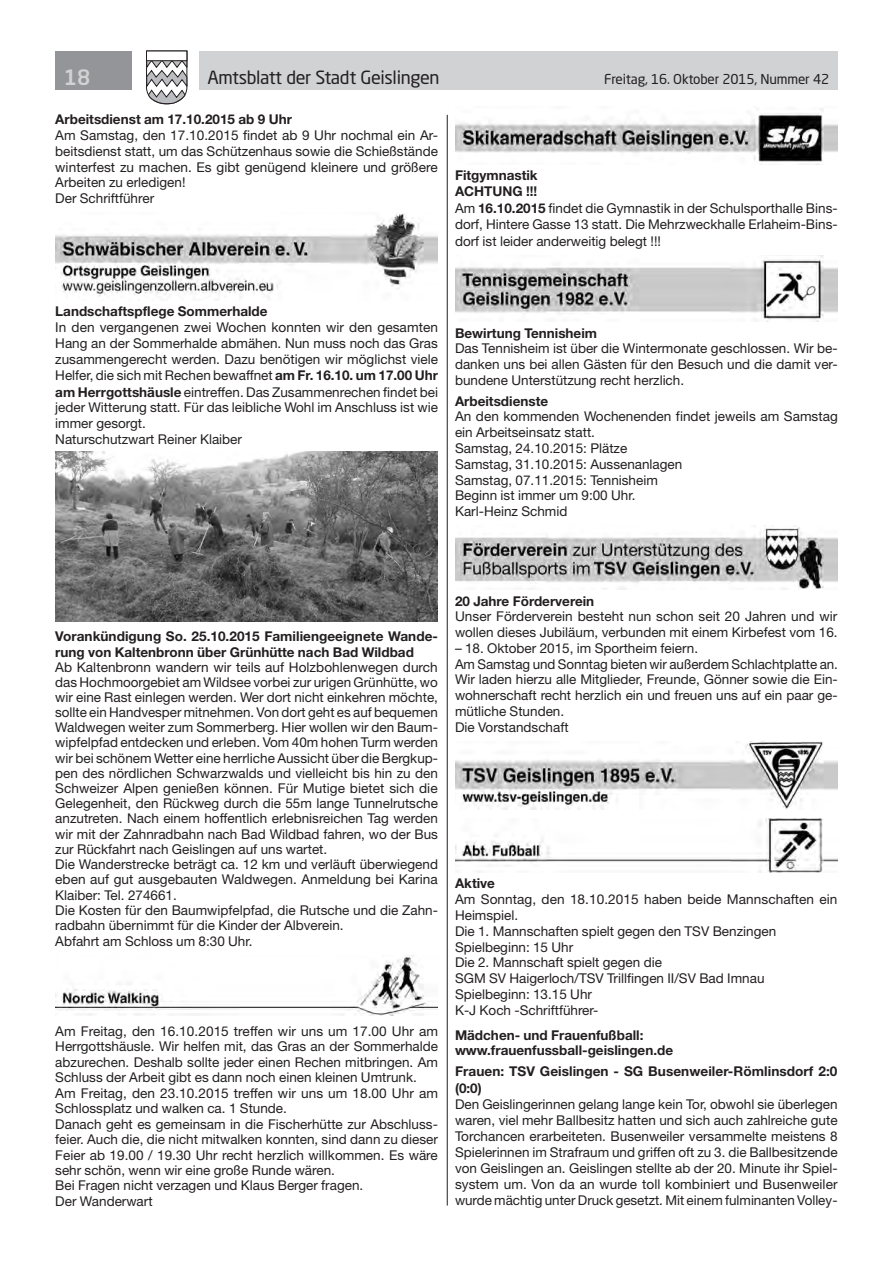
<style>
.page{position:relative;width:893px;height:1263px;background:#fff}
.page>*{position:absolute;margin:0;border:0;box-sizing:border-box;transform-origin:0 0}
.t1{font:500 21px "Neo Sans Std";color:#d1d2d4}
.t2{font:18px "Neo Sans Std";letter-spacing:-.02em;color:#231f20}
.t3{font:13.5px/15.9px "Helvetica Neue LT Std";color:#231f20}
.t4{font:700 13.5px/15.3px "Helvetica Neue LT Std";color:#231f20}
.t5{font:13.5px "Neo Sans Std";letter-spacing:-.015em;color:#231f20}
.s1{font-weight:700}
</style>
<div class="page">
<div style="left:199px;top:51px;width:639px;height:38px;background:#d1d2d4"></div>
<div style="left:55px;top:51px;width:77px;height:38px;background:#939598"></div>
<svg style="left:146px;top:50px;width:42px;height:55px"></svg>
<div style="left:146px;top:51px;width:41px;height:10px;background:#fff;border:1px solid #231f20"></div>
<hr style="left:447px;top:115px;width:1px;height:1090px;background:#231f20">
<img style="left:55px;top:213px;width:383px;height:88px">
<img style="left:55px;top:451px;width:383px;height:171px">
<img style="left:55px;top:956px;width:383px;height:60px">
<img style="left:455px;top:108px;width:383px;height:54px">
<img style="left:455px;top:255px;width:383px;height:66px">
<img style="left:455px;top:527px;width:383px;height:63px">
<img style="left:455px;top:741px;width:383px;height:68px">
<img style="left:455px;top:819px;width:383px;height:53px">
<h1 class="t1" style="left:64px;top:64px;width:28px">18</h1>
<h2 class="t2" style="left:207px;top:66px;width:234px">Amtsblatt der Stadt Geislingen</h2>
<p class="t5" style="left:604px;top:71px;width:226px">Freitag, 16. Oktober 2015, Nummer 42</p>
<p class="t4" style="left:55px;top:112px;width:238px">Arbeitsdienst am 17.10.2015 ab 9 Uhr</p>
<p class="t3" style="left:55px;top:127px;width:384px">Am Samstag, den 17.10.2015 findet ab 9 Uhr nochmal ein Ar&shy;beitsdienst statt, um das Schützenhaus sowie die Schießstände winterfest zu machen. Es gibt genügend kleinere und größere Arbeiten zu erledigen!<br>Der Schriftführer</p>
<p class="t3" style="left:455px;top:167px;width:384px;line-height:16.5px"><span class="s1">Fitgymnastik<br>ACHTUNG !!!<br></span>Am <span class="s1">16.10.2015</span> findet die Gymnastik in der Schulsporthalle Bins&shy;dorf, Hintere Gasse 13 statt. Die Mehrzweckhalle Erlaheim-Bins&shy;dorf ist leider anderweitig belegt !!!</p>
<p class="t4" style="left:55px;top:303px;width:214px">Landschaftspflege Sommerhalde</p>
<p class="t3" style="left:55px;top:319px;width:384px">In den vergangenen zwei Wochen konnten wir den gesamten Hang an der Sommerhalde abmähen. Nun muss noch das Gras zusammengerecht werden. Dazu benötigen wir möglichst viele Helfer, die sich mit Rechen bewaffnet <span class="s1">am Fr. 16.10. um 17.00 Uhr am Herrgottshäusle</span> eintreffen. Das Zusammenrechen findet bei jeder Witterung statt. Für das leibliche Wohl im Anschluss ist wie immer gesorgt.<br>Naturschutzwart Reiner Klaiber</p>
<p class="t4" style="left:455px;top:325px;width:144px">Bewirtung Tennisheim</p>
<p class="t3" style="left:455px;top:341px;width:384px;text-align:justify">Das Tennisheim ist über die Wintermonate geschlossen. Wir be&shy;danken uns bei allen Gästen für den Besuch und die damit ver&shy;bundene Unterstützung recht herzlich.</p>
<p class="t4" style="left:455px;top:393px;width:95px">Arbeitsdienste</p>
<p class="t3" style="left:455px;top:409px;width:384px">An den kommenden Wochenenden findet jeweils am Samstag ein Arbeitseinsatz statt.<br>Samstag, 24.10.2015: Plätze<br>Samstag, 31.10.2015: Aussenanlagen<br>Samstag, 07.11.2015: Tennisheim<br>Beginn ist immer um 9:00 Uhr.<br>Karl-Heinz Schmid</p>
<p class="t4" style="left:55px;top:628px;width:384px">Vorankündigung So. 25.10.2015 Familiengeeignete Wande&shy;rung von Kaltenbronn über Grünhütte nach Bad Wildbad</p>
<p class="t3" style="left:55px;top:659px;width:384px;line-height:15.3px">Ab Kaltenbronn wandern wir teils auf Holzbohlenwegen durch das Hochmoorgebiet am Wildsee vorbei zur urigen Grünhütte, wo wir eine Rast einlegen werden. Wer dort nicht einkehren möchte, sollte ein Handvesper mitnehmen. Von dort geht es auf bequemen Waldwegen weiter zum Sommerberg. Hier wollen wir den Baum&shy;wipfelpfad entdecken und erleben. Vom 40m hohen Turm werden wir bei schönem Wetter eine herrliche Aussicht über die Bergkup&shy;pen des nördlichen Schwarzwalds und vielleicht bis hin zu den Schweizer Alpen genießen können. Für Mutige bietet sich die Gelegenheit, den Rückweg durch die 55m lange Tunnelrutsche anzutreten. Nach einem hoffentlich erlebnisreichen Tag werden wir mit der Zahnradbahn nach Bad Wildbad fahren, wo der Bus zur Rückfahrt nach Geislingen auf uns wartet.<br>Die Wanderstrecke beträgt ca. 12 km und verläuft überwiegend eben auf gut ausgebauten Waldwegen. Anmeldung bei Karina Klaiber: Tel. 274661.<br>Die Kosten für den Baumwipfelpfad, die Rutsche und die Zahn&shy;radbahn übernimmt für die Kinder der Albverein.<br>Abfahrt am Schloss um 8:30 Uhr.</p>
<p class="t3" style="left:55px;top:1023px;width:384px;line-height:15.5px">Am Freitag, den 16.10.2015 treffen wir uns um 17.00 Uhr am Herrgottshäusle. Wir helfen mit, das Gras an der Sommerhalde abzurechen. Deshalb sollte jeder einen Rechen mitbringen. Am Schluss der Arbeit gibt es dann noch einen kleinen Umtrunk.<br>Am Freitag, den 23.10.2015 treffen wir uns um 18.00 Uhr am Schlossplatz und walken ca. 1 Stunde.<br>Danach geht es gemeinsam in die Fischerhütte zur Abschluss&shy;feier. Auch die, die nicht mitwalken konnten, sind dann zu dieser Feier ab 19.00 / 19.30 Uhr recht herzlich willkommen. Es wäre sehr schön, wenn wir eine große Runde wären.<br>Bei Fragen nicht verzagen und Klaus Berger fragen.<br>Der Wanderwart</p>
<p class="t4" style="left:455px;top:593px;width:141px">20 Jahre Förderverein</p>
<p class="t3" style="left:455px;top:608px;width:384px">Unser Förderverein besteht nun schon seit 20 Jahren und wir wollen dieses Jubiläum, verbunden mit einem Kirbefest vom 16.</p>
<p class="t3" style="left:455px;top:640px;width:384px">– 18. Oktober 2015, im Sportheim feiern.<br>Am Samstag und Sonntag bieten wir außerdem Schlachtplatte an.<br>Wir laden hierzu alle Mitglieder, Freunde, Gönner sowie die Ein&shy;wohnerschaft recht herzlich ein und freuen uns auf ein paar ge&shy;mütliche Stunden.<br>Die Vorstandschaft</p>
<p class="t4" style="left:455px;top:875px;width:42px">Aktive</p>
<p class="t3" style="left:455px;top:891px;width:384px">Am Sonntag, den 18.10.2015 haben beide Mannschaften ein Heimspiel.<br>Die 1. Mannschaften spielt gegen den TSV Benzingen Spielbeginn: 15 Uhr<br>Die 2. Mannschaft spielt gegen die<br>SGM SV Haigerloch/TSV Trillfingen II/SV Bad Imnau Spielbeginn: 13.15 Uhr<br>K-J Koch -Schriftführer-</p>
<p class="t4" style="left:455px;top:1026px;width:220px;line-height:15.9px">Mädchen- und Frauenfußball: www.frauenfussball-geislingen.de</p>
<p class="t4" style="left:455px;top:1063px;width:384px;line-height:16.6px">Frauen: TSV Geislingen - SG Busenweiler-Römlinsdorf 2:0 (0:0)</p>
<p class="t3" style="left:455px;top:1096px;width:384px;text-align:justify">Den Geislingerinnen gelang lange kein Tor, obwohl sie überlegen waren, viel mehr Ballbesitz hatten und sich auch zahlreiche gute Torchancen erarbeiteten. Busenweiler versammelte meistens 8<br>Spielerinnen im Strafraum und griffen oft zu 3. die Ballbesitzende von Geislingen an. Geislingen stellte ab der 20. Minute ihr Spiel&shy;system um. Von da an wurde toll kombiniert und Busenweiler wurde mächtig unter Druck gesetzt. Mit einem fulminanten Volley-</p>
</div>
